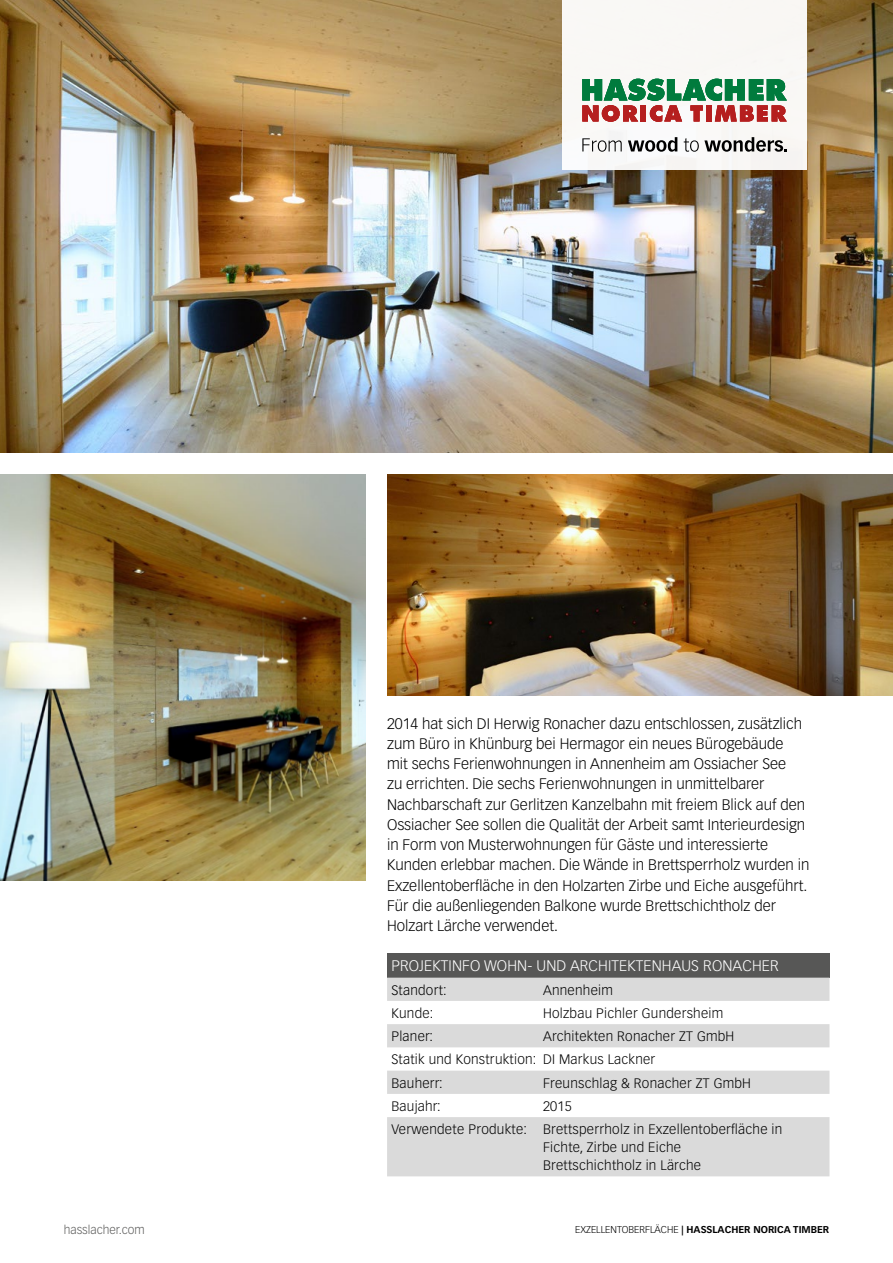
<style>
.page{position:relative;width:893px;height:1263px;background:#fff}
.page>*{position:absolute;margin:0;border:0;box-sizing:border-box;transform-origin:0 0}
.t1{font:300 15px/20.2px "Vectora LT Pro";color:#000}
.t2{font:300 15px "Vectora LT Pro";letter-spacing:.01em;color:#fff}
.t3{font:300 13.5px/23.2px "Vectora LT Pro";letter-spacing:.02em;color:#000}
.t4{font:300 12px "Vectora LT Pro";color:#5c5c5b}
.t5{font:700 9.75px "Vectora LT Pro";color:#000}
.s1{font-weight:300}
</style>
<div class="page">
<img style="left:387px;top:474px;width:506px;height:222px">
<img style="left:0;top:0;width:893px;height:453px">
<img style="left:0;top:474px;width:366px;height:406px">
<div style="left:562px;top:0;width:245px;height:170px;background:#f9f8f5"></div>
<svg style="left:582px;top:79px;width:205px;height:43px"></svg>
<svg style="left:582px;top:138px;width:40px;height:14px"></svg>
<svg style="left:628px;top:137px;width:49px;height:15px"></svg>
<svg style="left:684px;top:137px;width:103px;height:15px"></svg>
<div style="left:387px;top:953px;width:442px;height:25px;background:#575756"></div>
<svg style="left:387px;top:978px;width:442px;height:198px;fill:#dadada"></svg>
<p class="t1" style="left:387px;top:713px;width:424px">2014 hat sich DI Herwig Ronacher dazu entschlossen, zusätzlich zum Büro in Khünburg bei Hermagor ein neues Bürogebäude<br>mit sechs Ferienwohnungen in Annenheim am Ossiacher See<br>zu errichten. Die sechs Ferienwohnungen in unmittelbarer Nachbarschaft zur Gerlitzen Kanzelbahn mit freiem Blick auf den Ossiacher See sollen die Qualität der Arbeit samt Interieurdesign in Form von Musterwohnungen für Gäste und interessierte Kunden erlebbar machen. Die Wände in Brettsperrholz wurden in Exzellentoberfläche in den Holzarten Zirbe und Eiche ausgeführt.<br>Für die außenliegenden Balkone wurde Brettschichtholz der Holzart Lärche verwendet.</p>
<p class="t2" style="left:391px;top:957px;width:389px">PROJEKTINFO WOHN- UND ARCHITEKTENHAUS RONACHER</p>
<p class="t3" style="left:391px;top:978px;width:57px">Standort:</p>
<p class="t3" style="left:543px;top:978px;width:71px">Annenheim</p>
<p class="t3" style="left:391px;top:1001px;width:44px">Kunde:</p>
<p class="t3" style="left:543px;top:1001px;width:182px">Holzbau Pichler Gundersheim</p>
<p class="t3" style="left:391px;top:1024px;width:43px">Planer:</p>
<p class="t3" style="left:391px;top:1024px;width:345px;text-indent:152px">Architekten Ronacher ZT GmbH<br>Statik und Konstruktion: DI Markus Lackner<br>Bauherr:</p>
<p class="t3" style="left:543px;top:1071px;width:209px">Freunschlag &amp; Ronacher ZT GmbH</p>
<p class="t3" style="left:391px;top:1094px;width:51px">Baujahr:</p>
<p class="t3" style="left:391px;top:1094px;width:393px;text-indent:152px">2015<br>Verwendete Produkte: Brettsperrholz in Exzellentoberfläche in</p>
<p class="t3" style="left:543px;top:1138px;width:160px;line-height:18px">Fichte, Zirbe und Eiche<br>Brettschichtholz in Lärche</p>
<p class="t4" style="left:64px;top:1222px;width:82px">hasslacher.com</p>
<p class="t5" style="left:575px;top:1224px;width:256px"><span class="s1">EXZELLENTOBERFLÄCHE</span> | HASSLACHER NORICA TIMBER</p>
</div>
